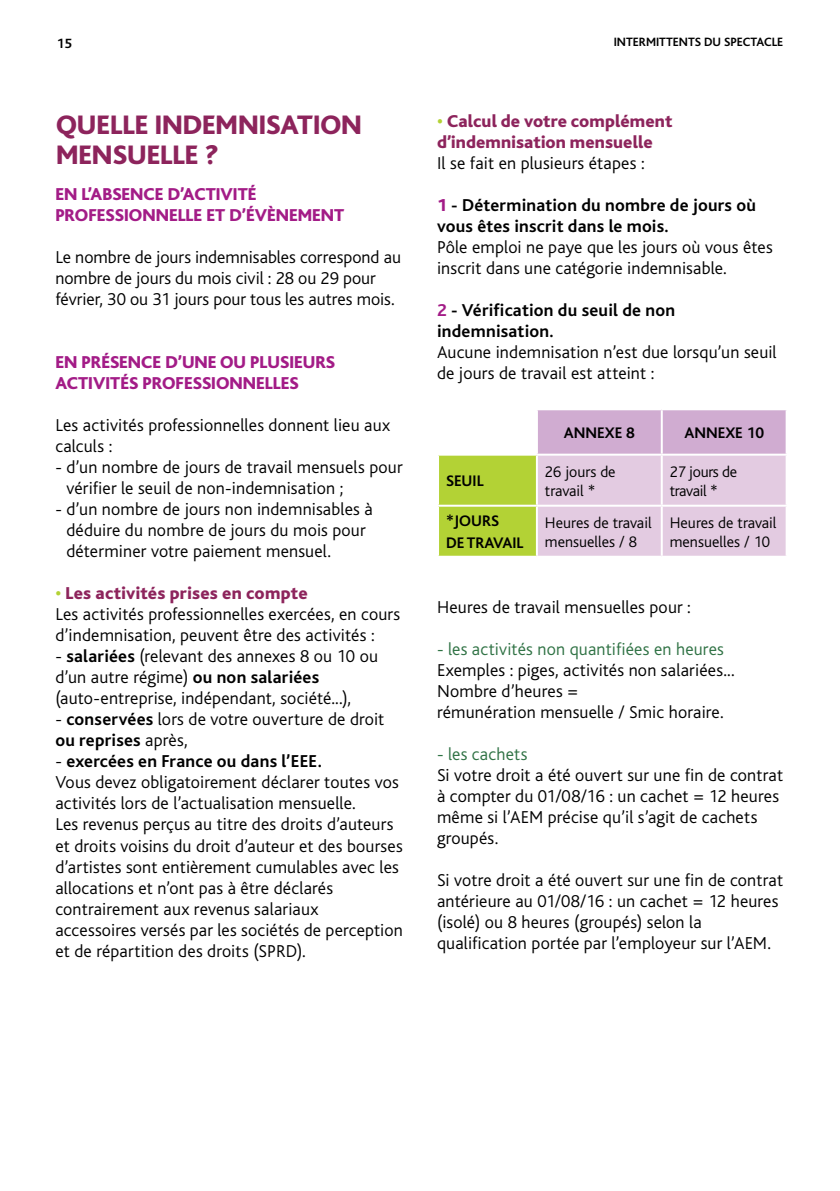
<style>
.page{position:relative;width:840px;height:1191px;background:#fff}
.page>*{position:absolute;margin:0;border:0;box-sizing:border-box;transform-origin:0 0}
.t1{font:800 28px/30px "Bliss";color:#8d245c}
.t2{font:300 18px/21px "Bliss";letter-spacing:.005em;color:#000}
.t3{font:800 18px/21px "Bliss";color:#a31c87}
.t4{font:700 18px/21px "Bliss";letter-spacing:.01em;color:#000}
.t5{font:800 18px/21px "Bliss";letter-spacing:.005em;color:#8d245c}
.t6{font:300 18px "Bliss";letter-spacing:.01em;color:#2f7244}
.t7{font:300 16px/19.2px "Bliss";color:#000}
.t8{font:700 16px/22px "Bliss";color:#000}
.t9{font:300 16px/19.2px "Bliss";letter-spacing:-.02em;color:#000}
.t10{font:700 14px "Bliss";color:#000}
.t11{font:700 12.6px "Bliss";color:#000}
.s1{font-weight:700;color:#b3d235}
.s2{font-weight:800;color:#8d245c}
.s3{font-weight:700}
.s4{font-weight:800;color:#a31c87}
.s5{color:#a31c87}
</style>
<div class="page">
<svg style="left:439px;top:410px;width:346px;height:146px;background:#d8cbbf"></svg>
<hr style="left:535px;top:410px;width:2px;height:43px;background:#fff">
<hr style="left:660px;top:410px;width:2px;height:43px;background:#fff">
<hr style="left:536px;top:453px;width:125px;height:2px;background:#fff">
<hr style="left:661px;top:453px;width:126px;height:2px;background:#fff">
<hr style="left:660px;top:455px;width:2px;height:50px;background:#fff">
<hr style="left:536px;top:505px;width:125px;height:2px;background:#fff">
<hr style="left:661px;top:505px;width:126px;height:2px;background:#fff">
<hr style="left:660px;top:507px;width:2px;height:49px;background:#fff">
<hr style="left:437px;top:453px;width:99px;height:2px;background:#fff">
<hr style="left:535px;top:455px;width:2px;height:50px;background:#fff">
<hr style="left:437px;top:505px;width:99px;height:2px;background:#fff">
<hr style="left:535px;top:507px;width:2px;height:49px;background:#fff">
<p class="t10" style="left:57px;top:36px;width:17px">15</p>
<p class="t11" style="left:613px;top:36px;width:171px">INTERMITTENTS DU SPECTACLE</p>
<h1 class="t1" style="left:56px;top:110px;width:307px">QUELLE INDEMNISATION<br>MENSUELLE ?</h1>
<p class="t3" style="left:55px;top:184px;width:290px">EN L’ABSENCE D’ACTIVITÉ<br>PROFESSIONNELLE ET D’ÉVÈNEMENT</p>
<p class="t2" style="left:55px;top:247px;width:347px">Le nombre de jours indemnisables correspond au nombre de jours du mois civil : 28 ou 29 pour février, 30 ou 31 jours pour tous les autres mois.</p>
<p class="t3" style="left:55px;top:352px;width:281px">EN PRÉSENCE D’UNE OU PLUSIEURS<br>ACTIVITÉS PROFESSIONNELLES</p>
<p class="t2" style="left:55px;top:415px;width:336px">Les activités professionnelles donnent lieu aux calculs :</p>
<p class="t2" style="left:66px;top:457px;width:338px;text-indent:-11px">- d’un nombre de jours de travail mensuels pour vérifier le seuil de non-indemnisation ;</p>
<p class="t2" style="left:66px;top:499px;width:308px;text-indent:-11px">- d’un nombre de jours non indemnisables à déduire du nombre de jours du mois pour déterminer votre paiement mensuel.</p>
<p class="t2" style="left:55px;top:583px;width:346px"><span class="s1">•</span> <span class="s2">Les activités prises en compte<br></span>Les activités professionnelles exercées, en cours d’indemnisation, peuvent être des activités :</p>
<p class="t2" style="left:55px;top:646px;width:324px">- <span class="s3">salariées</span> (relevant des annexes 8 ou 10 ou d’un autre régime) <span class="s3">ou non salariées </span>(auto-entreprise, indépendant, société...),</p>
<p class="t2" style="left:55px;top:709px;width:330px">- <span class="s3">conservées</span> lors de votre ouverture de droit <span class="s3">ou reprises</span> après,</p>
<p class="t2" style="left:55px;top:751px;width:349px">- <span class="s3">exercées en France ou dans l’EEE.<br></span>Vous devez obligatoirement déclarer toutes vos activités lors de l’actualisation mensuelle.<br>Les revenus perçus au titre des droits d’auteurs et droits voisins du droit d’auteur et des bourses d’artistes sont entièrement cumulables avec les allocations et n’ont pas à être déclarés contrairement aux revenus salariaux accessoires versés par les sociétés de perception et de répartition des droits (SPRD).</p>
<p class="t5" style="left:437px;top:111px;width:237px"><span class="s1">•</span> Calcul de votre complément d’indemnisation mensuelle</p>
<p class="t2" style="left:437px;top:153px;width:209px">Il se fait en plusieurs étapes :</p>
<p class="t4" style="left:437px;top:195px;width:320px"><span class="s4">1</span> - Détermination du nombre de jours où vous êtes inscrit dans le mois.</p>
<p class="t2" style="left:437px;top:237px;width:337px">Pôle emploi ne paye que les jours où vous êtes inscrit dans une catégorie indemnisable.</p>
<p class="t4" style="left:437px;top:300px;width:239px"><span class="s5">2</span> - Vérification du seuil de non indemnisation.</p>
<p class="t2" style="left:437px;top:342px;width:341px">Aucune indemnisation n’est due lorsqu’un seuil de jours de travail est atteint :</p>
<p class="t8" style="left:563px;top:422px;width:72px">ANNEXE 8</p>
<p class="t8" style="left:684px;top:422px;width:81px">ANNEXE 10</p>
<p class="t8" style="left:446px;top:470px;width:39px">SEUIL</p>
<p class="t7" style="left:544px;top:462px;width:72px">26 jours de travail *</p>
<p class="t9" style="left:669px;top:462px;width:69px">27 jours de travail *</p>
<p class="t8" style="left:446px;top:510px;width:79px">*JOURS<br>DE TRAVAIL</p>
<p class="t7" style="left:544px;top:513px;width:108px">Heures de travail mensuelles / 8</p>
<p class="t7" style="left:669px;top:513px;width:108px">Heures de travail mensuelles / 10</p>
<p class="t2" style="left:437px;top:596px;width:255px">Heures de travail mensuelles pour :</p>
<p class="t6" style="left:437px;top:639px;width:288px">- les activités non quantifiées en heures</p>
<p class="t2" style="left:437px;top:659px;width:299px">Exemples : piges, activités non salariées...<br>Nombre d’heures =<br>rémunération mensuelle / Smic horaire.</p>
<p class="t6" style="left:437px;top:744px;width:92px">- les cachets</p>
<p class="t2" style="left:437px;top:764px;width:347px">Si votre droit a été ouvert sur une fin de contrat à compter du 01/08/16 : un cachet = 12 heures même si l’AEM précise qu’il s’agit de cachets groupés.</p>
<p class="t2" style="left:437px;top:870px;width:347px">Si votre droit a été ouvert sur une fin de contrat antérieure au 01/08/16 : un cachet = 12 heures (isolé) ou 8 heures (groupés) selon la qualification portée par l’employeur sur l’AEM.</p>
</div>
